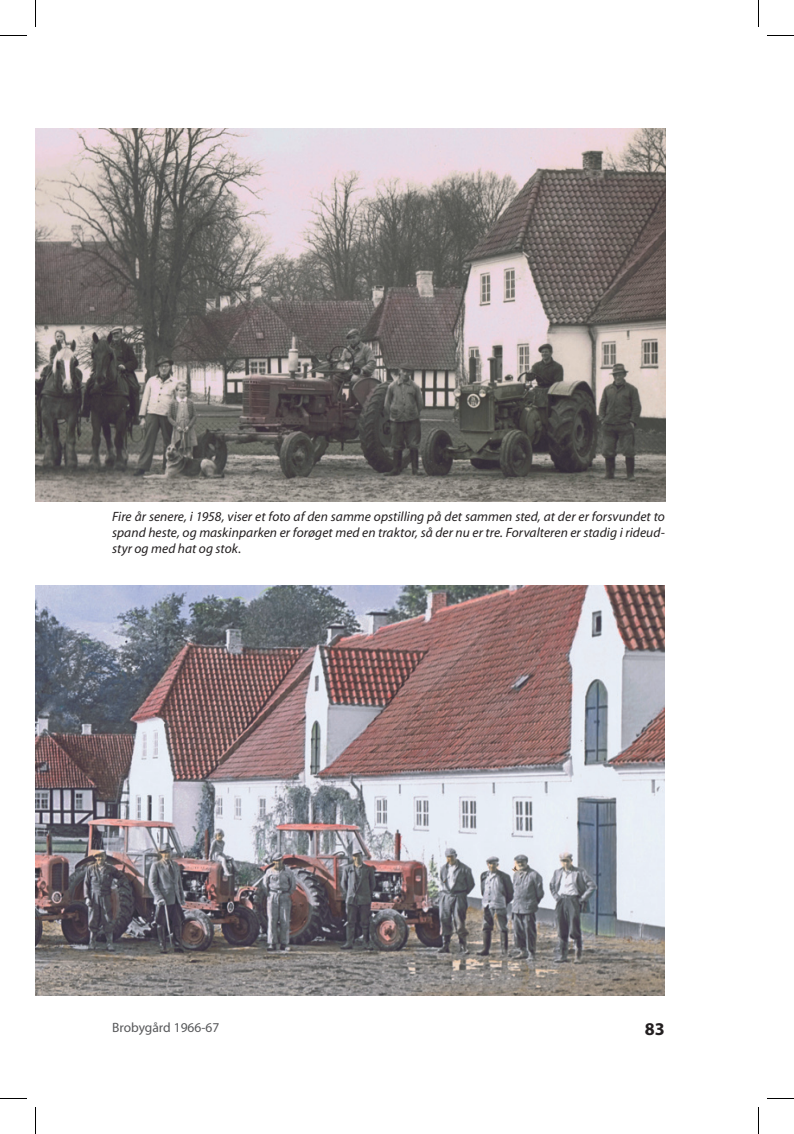
<style>
.page{position:relative;width:794px;height:1134px;background:#fff}
.page>*{position:absolute;margin:0;border:0;box-sizing:border-box;transform-origin:0 0}
.t1{font:700 18px "Myriad";color:#231f20}
.t2{font:italic 13.5px/16.2px "Myriad";letter-spacing:.005em;color:#231f20;text-align:justify}
.t3{font:13.5px "Myriad";color:#57585a}
</style>
<div class="page">
<img style="left:36px;top:586px;width:629px;height:409px">
<img style="left:36px;top:129px;width:629px;height:373px">
<svg style="left:35px;top:0;width:1px;height:27px"></svg>
<svg style="left:0;top:35px;width:27px;height:1px"></svg>
<svg style="left:758px;top:0;width:1px;height:27px"></svg>
<svg style="left:767px;top:35px;width:27px;height:1px"></svg>
<svg style="left:35px;top:1107px;width:1px;height:27px"></svg>
<svg style="left:0;top:1098px;width:27px;height:1px"></svg>
<svg style="left:758px;top:1107px;width:1px;height:27px"></svg>
<svg style="left:767px;top:1098px;width:27px;height:1px"></svg>
<p class="t2" style="left:112px;top:509px;width:554px">Fire år senere, i 1958, viser et foto af den samme opstilling på det sammen sted, at der er forsvundet to spand heste, og maskinparken er forøget med en traktor, så der nu er tre. Forvalteren er stadig i rideud&shy;styr og med hat og stok.</p>
<p class="t3" style="left:112px;top:1021px;width:109px">Brobygård 1966-67</p>
<h1 class="t1" style="left:645px;top:1020px;width:21px">83</h1>
</div>
